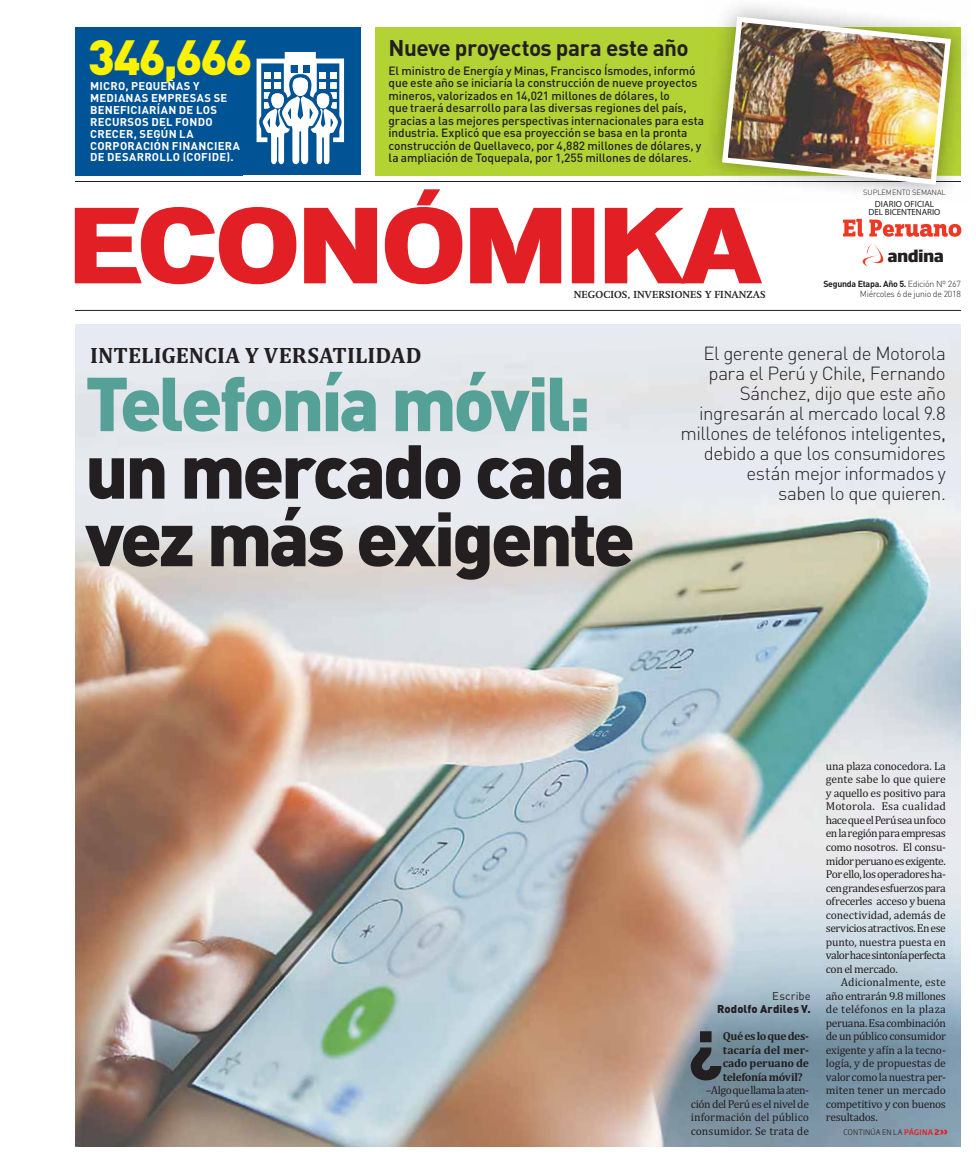
<style>
.page{position:relative;width:976px;height:1170px;background:#fff}
.page>*{position:absolute;margin:0;border:0;box-sizing:border-box;transform-origin:0 0}
.t1{font:900 75px/67.5px "DIN Pro";letter-spacing:-.045em;color:#231f20}
.t2{font:900 75px "DIN Pro";letter-spacing:-.045em;color:#55a097}
.t3{font:900 68.5px "DIN Pro";color:#231f20}
.t4{font:900 48.75px "DIN Pro";letter-spacing:-.04em;color:#fff200}
.t5{font:700 22.5px "DIN Pro";letter-spacing:-.025em;color:#231f20}
.t6{font:700 22.5px "Cambria";color:#231f20}
.t7{font:300 18.75px/20px "DIN Pro";letter-spacing:-.025em;color:#231f20;text-align:right}
.t8{font:800 15.88px "Soho Gothic Pro";letter-spacing:-.04em;color:#231f20}
.t9{font:500 11.88px/12.5px "DIN Pro";letter-spacing:-.01em;color:#231f20}
.t10{font:11.62px/13.5px "Cambria";letter-spacing:-.02em;color:#231f20;text-align:justify}
.t11{font:700 11.62px/13.5px "Cambria";letter-spacing:-.025em;color:#231f20;text-align:justify}
.t12{font:700 11.25px/11.9px "DIN Pro";letter-spacing:.02em;color:#fff}
.t13{font:900 11.25px "DIN Pro";letter-spacing:.01em;color:#231f20}
.t14{font:11.25px "DIN Pro";letter-spacing:.01em;color:#231f20}
.t15{font:700 10px "Swift";letter-spacing:.015em;color:#231f20}
.t16{font:9px "Myriad Pro";color:#231f20}
.t17{font:300 8.75px/10px "DIN Pro";letter-spacing:-.03em;color:#231f20;text-align:right}
.t18{font:300 7.5px "Soho Gothic Pro";letter-spacing:.025em;color:#231f20}
.t19{font:300 7.5px "DIN Pro";letter-spacing:-.01em;color:#231f20}
.s1{color:#001700}
.s2{font-weight:700}
.s3{font-weight:400}
.s4{font-weight:500;color:#e31f26}
.s5{font-weight:800;color:#e31f26}
.s6{font-weight:800;font-size:10px;color:#e31f26}
</style>
<div class="page">
<div style="left:75px;top:27px;width:285px;height:149px;background:#005496"></div>
<svg style="left:256px;top:52px;width:88px;height:112px"></svg>
<img style="left:75px;top:324px;width:885px;height:822px">
<div style="left:375px;top:27px;width:585px;height:149px;background:#b3d334"></div>
<hr style="left:75px;top:181px;width:885px;height:1px;background:#231f20">
<hr style="left:75px;top:310px;width:885px;height:1px;background:#231f20">
<svg style="left:75px;top:189px;width:686px;height:95px"></svg>
<svg style="left:843px;top:219px;width:117px;height:18px"></svg>
<svg style="left:862px;top:244px;width:22px;height:23px"></svg>
<img style="left:703px;top:6px;width:260px;height:197px">
<img style="left:703px;top:27px;width:257px;height:149px">
<img style="left:703px;top:181px;width:257px;height:1px">
<img style="left:863px;top:189px;width:82px;height:6px">
<img style="left:875px;top:201px;width:58px;height:2px">
<img style="left:718px;top:14px;width:235px;height:174px">
<h3 class="t4" style="left:88px;top:40px;width:166px">346,666</h3>
<p class="t12" style="left:90px;top:81px;width:151px">MICRO, PEQUEÑAS Y<br>MEDIANAS EMPRESAS SE<br>BENEFICIARÍAN DE LOS<br>RECURSOS DEL FONDO<br>CRECER, SEGÚN LA<br>CORPORACIÓN FINANCIERA<br>DE DESARROLLO (COFIDE).</p>
<h3 class="t5" style="left:388px;top:40px;width:301px">Nueve proyectos para este año</h3>
<p class="t9" style="left:388px;top:66px;width:317px">El ministro de Energía y Minas, Francisco Ísmodes, informó que este año se iniciaría la construcción de nueve proyectos mineros, valorizados en 14,021 millones de dólares, lo<br>que traerá desarrollo para las diversas regiones del país, gracias a las mejores perspectivas internacionales para est<span class="s1">a </span>industria. Explicó que esa proyección se basa en la pronta construcción de Quellaveco, por 4,882 millones de dólares, y la ampliación de Toquepala, por 1,255 millones de dólares.</p>
<p class="t15" style="left:573px;top:288px;width:193px">NEGOCIOS, INVERSIONES Y FINANZAS</p>
<p class="t19" style="left:862px;top:189px;width:84px">SUPLEMENTO SEMANAL</p>
<p class="t16" style="left:874px;top:198px;width:61px">DIARIO OFICIAL</p>
<p class="t16" style="left:868px;top:207px;width:73px">DEL BICENTENARIO</p>
<h3 class="t8" style="left:887px;top:247px;width:58px">andina</h3>
<p class="t17" style="left:823px;top:279px;width:139px"><span class="s2">Segunda Etapa. Año 5.</span> Edición Nº 267<br>Miércoles 6 de junio de 2018</p>
<h3 class="t6" style="left:90px;top:347px;width:333px">INTELIGENCIA Y VERSATILIDAD</h3>
<h1 class="t2" style="left:85px;top:377px;width:507px">Telefonía móvil:</h1>
<h1 class="t1" style="left:85px;top:445px;width:551px">un mercado cada vez más exigente</h1>
<h3 class="t7" style="left:680px;top:345px;width:267px">El gerente general de Motorola para el Perú y Chile, Fernando<br>Sánchez, dijo que este año ingresarán al mercado local 9.8 millones de teléfonos inteligentes<span class="s3">, </span>debido a que los consumidores están mejor informados y<br>saben lo que quieren.</h3>
<p class="t14" style="left:771px;top:989px;width:40px">Escribe</p>
<p class="t13" style="left:717px;top:1004px;width:95px">Rodolfo Ardiles V.</p>
<h2 class="t3" style="left:688px;top:1019px;width:38px">¿</h2>
<p class="t11" style="left:722px;top:1030px;width:88px">Qué es lo que des&shy;tacaría del mer&shy;cado peruano de telefonía móvil?</p>
<p class="t10" style="left:690px;top:1084px;width:120px;text-indent:15px">–Algo que llama la aten&shy;ción del Perú es el nivel de información del público consumidor. Se trata de</p>
<p class="t10" style="left:825px;top:760px;width:122px">una plaza conocedora. La gente sabe lo que quiere y aquello es positivo para Motorola. Esa cualidad hace que el Perú sea un foco en la región para empresas como nosotros. El consu&shy;midor peruano es exigente.<br>Por ello, los operadores ha&shy;cen grandes esfuerzos para ofrecerles acceso y buena conectividad, además de servicios atractivos. En ese punto, nuestra puesta en valor hace sintonía perfecta con el mercado.</p>
<p class="t10" style="left:825px;top:976px;width:122px;text-indent:15px">Adicionalmente, este año entrarán 9.8 millones de teléfonos en la plaza peruana. Esa combinación de un público consumidor exigente y a-ín a la tecno&shy;logía, y de propuestas de valor como la nuestra per&shy;miten tener un mercado competitivo y con buenos resultados.</p>
<p class="t18" style="left:843px;top:1127px;width:106px">CONTINÚA EN LA <span class="s4">PÁGINA</span> <span class="s5">2</span><span class="s6">»</span></p>
</div>
